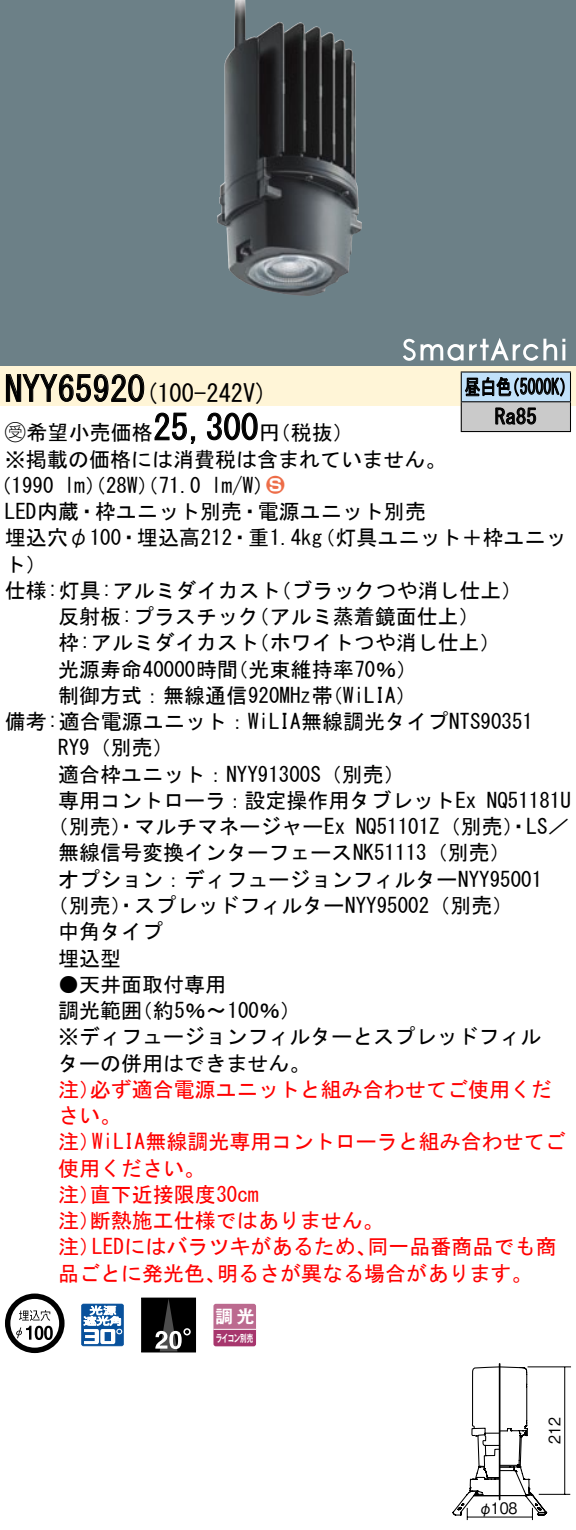
<style>
.page{position:relative;width:576px;height:1530px;background:#fff}
.page>*{position:absolute;margin:0;border:0;box-sizing:border-box;transform-origin:0 0}
.t1{font:35px "MS Gothic";color:#000}
.t2{font:24.5px "MS Gothic";color:#000}
.t3{font:21px/26.2px "MS Gothic";color:#000}
.t4{font:21px/26.2px "MS Gothic";color:#f00}
.t5{font:21px/29.8px "MS Gothic";color:#000;scale:.75 1}
.t6{font:21px "Ford Classification 1";color:#ed6d48}
.t7{font:17.5px "Gothic MB101 Pro De Bold 90 pv RKSJ H";color:#fff}
.t8{font:15.75px "Gothic BBB Pro Medium 90 pv RKSJ H";color:#000;scale:.9 1}
.t9{font:10.15px "Gothic MB101 Pro De Bold 90 pv RKSJ H";letter-spacing:-.05em;color:#fff;scale:.65 1}
.s1{font-family:"Ford Classification 1"}
.s2{color:#fff}
</style>
<div class="page">
<div style="left:0;top:0;width:575px;height:337px;background:#6c8087"></div>
<img style="left:217px;top:0;width:145px;height:296px">
<div style="left:0;top:337px;width:575px;height:29px;background:#6c8087"></div>
<svg style="left:403px;top:338px;width:60px;height:23px"></svg>
<svg style="left:469px;top:338px;width:96px;height:23px"></svg>
<div style="left:0;top:366px;width:575px;height:40px;background:#fff5d7"></div>
<svg style="left:6px;top:374px;width:139px;height:28px"></svg>
<svg style="left:154px;top:412px;width:42px;height:32px"></svg>
<svg style="left:207px;top:412px;width:51px;height:29px"></svg>
<svg style="left:5px;top:1293px;width:59px;height:60px"></svg>
<svg style="left:44px;top:1325px;width:9px;height:14px"></svg>
<svg style="left:81px;top:1303px;width:43px;height:43px"></svg>
<div style="left:141px;top:1298px;width:54px;height:53px;background:#000"></div>
<svg style="left:155px;top:1299px;width:34px;height:51px"></svg>
<div style="left:141px;top:1297px;width:55px;height:55px;border:1px solid #000"></div>
<svg style="left:213px;top:1303px;width:43px;height:43px;background:#b75e87"></svg>
<hr style="left:213px;top:1328px;width:43px;height:1px;background:#fff">
<div style="left:461px;top:372px;width:109px;height:30px;background:#c1e1fa"></div>
<div style="left:461px;top:402px;width:109px;height:29px;background:#cacaca"></div>
<hr style="left:460px;top:371px;width:110px;height:1px;background:#000">
<hr style="left:569px;top:372px;width:2px;height:29px;background:#000">
<hr style="left:460px;top:401px;width:110px;height:1px;background:#000">
<hr style="left:569px;top:402px;width:2px;height:29px;background:#000">
<hr style="left:460px;top:431px;width:110px;height:1px;background:#000">
<svg style="left:460px;top:372px;width:104px;height:59px"></svg>
<hr style="left:498px;top:1363px;width:2px;height:136px;background:#000">
<svg style="left:452px;top:1365px;width:95px;height:154px"></svg>
<hr style="left:538px;top:1493px;width:32px;height:1px;background:#000">
<hr style="left:527px;top:1366px;width:43px;height:1px;background:#000">
<hr style="left:564px;top:1366px;width:1px;height:128px;background:#000">
<h1 class="t1" style="left:5px;top:371px;width:142px">NYY65920</h1>
<p class="t5" style="left:494px;top:372px;width:57px;text-indent:-30px">昼白色<br>Ra85</p>
<p class="t5" style="left:504px;top:372px;width:96px">（5000 (K</p>
<p class="t2" style="left:145px;top:380px;width:124px">(100-242 (V</p>
<h1 class="t1" style="left:153px;top:410px;width:106px">25,300</h1>
<p class="t3" style="left:5px;top:419px;width:442px"><span class="s1">B</span>希望小売価格<br>※掲載の価格には消費税は含まれていません。</p>
<p class="t6" style="left:266px;top:474px;width:19px">2<span class="s2">3</span></p>
<p class="t3" style="left:259px;top:419px;width:96px">（円税抜(</p>
<p class="t3" style="left:211px;top:472px;width:64px">l m (W/</p>
<p class="t3" style="left:-9px;top:472px;width:65px">（1990</p>
<p class="t3" style="left:5px;top:498px;width:422px">LED内蔵・枠ユニット別売・電源ユニット別売</p>
<p class="t3" style="left:314px;top:524px;width:253px">（灯具ユニット＋枠ユニッ</p>
<p class="t3" style="left:64px;top:472px;width:138px">lm）（28 ）（W 71.0</p>
<p class="t3" style="left:5px;top:524px;width:318px">埋込穴φ100・埋込高212・重1.4kg</p>
<p class="t3" style="left:5px;top:551px;width:43px">ト(</p>
<p class="t3" style="left:270px;top:577px;width:254px">（ブラックつや消し仕上(</p>
<p class="t3" style="left:248px;top:577px;width:232px;text-indent:-243px">仕様:灯具:アルミダイカスト<br>（アルミ蒸着鏡面仕上(</p>
<p class="t3" style="left:248px;top:603px;width:253px;text-indent:-190px">反射板:プラスチック<br>（ホワイトつや消し仕上(</p>
<p class="t3" style="left:227px;top:629px;width:191px;text-indent:-169px">枠:アルミダイカスト<br>（光束維持率70％(</p>
<p class="t3" style="left:58px;top:656px;width:181px">光源寿命40000時間</p>
<p class="t3" style="left:58px;top:682px;width:276px">制御方式：無線通信920MHz帯</p>
<p class="t3" style="left:5px;top:708px;width:529px">備考:適合電源ユニット：WiLIA無線調光タイプNTS90351</p>
<p class="t3" style="left:58px;top:734px;width:117px">RY （9 別売(</p>
<p class="t3" style="left:58px;top:761px;width:348px">適合枠ユニット：NYY91300 （S 別売(</p>
<p class="t3" style="left:486px;top:787px;width:85px">NQ51181U</p>
<p class="t3" style="left:322px;top:682px;width:96px">（WiLIA(</p>
<p class="t3" style="left:355px;top:787px;width:215px;text-indent:-297px">専用コントローラ：設定操作用タブレットEx<br>NQ51101 （Z 別売）・LS／</p>
<p class="t3" style="left:48px;top:813px;width:299px">（別売）・マルチマネージャーEx</p>
<p class="t3" style="left:58px;top:839px;width:454px">無線信号変換インターフェースNK51113（別売(</p>
<p class="t3" style="left:58px;top:866px;width:485px">オプション：ディフュージョンフィルターNYY95001</p>
<p class="t3" style="left:48px;top:892px;width:467px">（別売）・スプレッドフィルターNYY95002（別売(</p>
<p class="t3" style="left:58px;top:918px;width:106px">中角タイプ</p>
<p class="t3" style="left:58px;top:944px;width:64px">埋込型</p>
<p class="t3" style="left:132px;top:971px;width:171px;text-indent:-73px">●天井面取付専用<br>（約5％〜100％(</p>
<p class="t3" style="left:58px;top:997px;width:484px">調光範囲<br>※ディフュージョンフィルターとスプレッドフィルターの併用はできません。</p>
<p class="t4" style="left:90px;top:1076px;width:463px">必ず適合電源ユニットと組み合わせてご使用くだ</p>
<p class="t4" style="left:58px;top:1076px;width:43px">注）</p>
<p class="t4" style="left:58px;top:1102px;width:64px">さい。</p>
<p class="t4" style="left:92px;top:1128px;width:475px">WiLIA無線調光専用コントローラと組み合わせてご</p>
<p class="t4" style="left:58px;top:1128px;width:43px">注）</p>
<p class="t4" style="left:58px;top:1154px;width:148px">使用ください。</p>
<p class="t4" style="left:90px;top:1181px;width:170px">直下近接限度30cm</p>
<p class="t4" style="left:90px;top:1181px;width:295px;text-indent:-32px">注）<br>断熱施工仕様ではありません。</p>
<p class="t4" style="left:58px;top:1207px;width:43px">注）</p>
<p class="t4" style="left:92px;top:1233px;width:286px">LEDにはバラツキがあるため、</p>
<p class="t4" style="left:367px;top:1233px;width:190px">同一品番商品でも商</p>
<p class="t4" style="left:58px;top:1233px;width:43px">注）</p>
<p class="t4" style="left:58px;top:1259px;width:169px">品ごとに発光色、</p>
<p class="t4" style="left:217px;top:1259px;width:317px">明るさが異なる場合があります。</p>
<p class="t7" style="left:215px;top:1301px;width:41px">調光</p>
<p class="t9" style="left:216px;top:1329px;width:59px">ライコン別売</p>
<p class="t8" style="left:478px;top:1494px;width:45px">φ108</p>
<p class="t8" style="left:541px;top:1444px;width:31px;rotate:-90deg">212</p>
</div>
